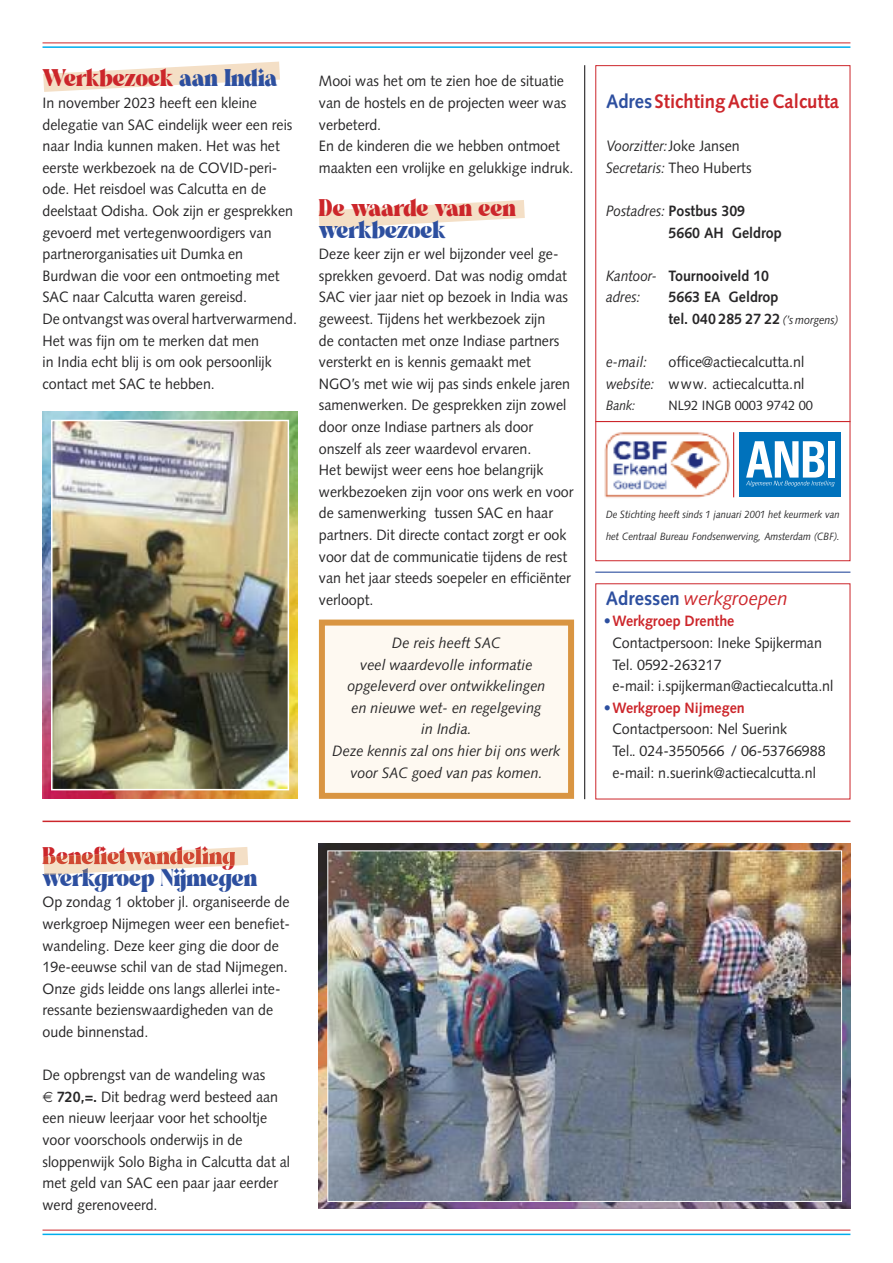
<style>
.page{position:relative;width:893px;height:1263px;background:#fff}
.page>*{position:absolute;margin:0;border:0;box-sizing:border-box;transform-origin:0 0}
.t1{font:24px "Virgina";color:#cc262b}
.t2{font:24px "Virgina";color:#2d4f9f}
.t3{font:700 19.5px "Syntax";color:#cc262b;scale:.95 1}
.t4{font:italic 19.5px "Syntax";color:#cc262b;scale:.95 1}
.t5{font:15px/21.6px "Syntax";color:#272627;scale:.95 1}
.t6{font:italic 15px/21.6px "Syntax";color:#272627;text-align:center;scale:.95 1}
.t7{font:italic 15px/21.6px "Syntax";color:#272627;scale:.9 1}
.t8{font:700 15px/21.6px "Syntax";color:#272627;scale:.95 1}
.t9{font:13.5px "Syntax";color:#272627;scale:.95 1}
.t10{font:italic 13.5px "Syntax";color:#272627;scale:.9 1}
.t11{font:italic 10.5px/21.6px "Syntax";color:#272627;scale:.9 1}
.s1{color:#2d4f9f}
.s2{font-weight:700}
.s3{font-style:normal}
.s4{font-weight:400;font-style:italic}
.s5{font-weight:700;font-style:normal}
.s6{font-weight:400;font-style:italic;font-size:12px}
.s7{font-style:italic}
.s8{font-weight:700;font-style:normal;color:#2d4f9f}
.s9{font-weight:700;color:#2d4f9f}
.s10{font-weight:700;color:#cc262b}
</style>
<div class="page">
<img style="left:43px;top:411px;width:255px;height:388px">
<div style="left:325px;top:626px;width:243px;height:167px;background:#fef9f1"></div>
<div style="left:319px;top:620px;width:255px;height:179px;border:6px solid #d99542"></div>
<svg style="left:319px;top:200px;width:206px;height:29px"></svg>
<img style="left:319px;top:843px;width:531px;height:366px">
<svg style="left:43px;top:62px;width:237px;height:30px"></svg>
<div style="left:595px;top:65px;width:255px;height:496px;border:1px solid #cc262b"></div>
<div style="left:740px;top:433px;width:101px;height:63px;background:#0072bc"></div>
<svg style="left:746px;top:441px;width:89px;height:46px"></svg>
<hr style="left:43px;top:43px;width:807px;height:1px;background:#cc262b">
<hr style="left:43px;top:46px;width:807px;height:2px;background:#00aded">
<img style="left:604px;top:432px;width:126px;height:66px">
<hr style="left:584px;top:65px;width:1px;height:734px;background:#272627">
<hr style="left:595px;top:421px;width:255px;height:1px;background:#cc262b">
<hr style="left:733px;top:432px;width:1px;height:65px;background:#cc262b">
<hr style="left:595px;top:572px;width:255px;height:1px;background:#2d4f9f">
<img style="left:54px;top:423px;width:232px;height:364px">
<div style="left:51px;top:420px;width:238px;height:370px;border:2px solid #fff"></div>
<img style="left:329px;top:852px;width:511px;height:348px">
<hr style="left:43px;top:821px;width:807px;height:1px;background:#cc262b">
<svg style="left:43px;top:847px;width:205px;height:28px"></svg>
<hr style="left:43px;top:1230px;width:807px;height:1px;background:#cc262b">
<hr style="left:43px;top:1233px;width:807px;height:2px;background:#00aded">
<h1 class="t1" style="left:43px;top:64px;width:236px">Werkbezoek <span class="s1">aan India</span></h1>
<p class="t5" style="left:43px;top:93px;width:269px">In november 2023 heeft een kleine delegatie van SAC eindelijk weer een reis naar India kunnen maken. Het was het eerste werkbezoek na de COVID-peri&shy;ode. Het reisdoel was Calcutta en de deelstaat Odisha. Ook zijn er gesprekken gevoerd met vertegenwoordigers van partnerorganisaties uit Dumka en Burdwan die voor een ontmoeting met SAC naar Calcutta waren gereisd.<br>De ontvangst was overal hartverwarmend.<br>Het was fijn om te merken dat men<br>in India echt blij is om ook persoonlijk contact met SAC te hebben.</p>
<p class="t5" style="left:319px;top:72px;width:269px">Mooi was het om te zien hoe de situatie van de hostels en de projecten weer was verbeterd.<br>En de kinderen die we hebben ontmoet maakten een vrolijke en gelukkige indruk.</p>
<h1 class="t1" style="left:319px;top:194px;width:199px">De waarde van een</h1>
<h1 class="t2" style="left:319px;top:215px;width:128px">werkbezoek</h1>
<p class="t5" style="left:319px;top:245px;width:270px">Deze keer zijn er wel bijzonder veel ge&shy;sprekken gevoerd. Dat was nodig omdat SAC vier jaar niet op bezoek in India was geweest. Tijdens het werkbezoek zijn<br>de contacten met onze Indiase partners versterkt en is kennis gemaakt met NGO’s met wie wij pas sinds enkele jaren samenwerken. De gesprekken zijn zowel door onze Indiase partners als door onszelf als zeer waardevol ervaren.<br>Het bewijst weer eens hoe belangrijk werkbezoeken zijn voor ons werk en voor de samenwerking tussen SAC en haar partners. Dit directe contact zorgt er ook voor dat de communicatie tijdens de rest van het jaar steeds soepeler en efficiënter verloopt.</p>
<p class="t6" style="left:333px;top:633px;width:241px">De reis heeft SAC<br>veel waardevolle informatie opgeleverd over ontwikkelingen<br>en nieuwe wet- en regelgeving<br>in India.<br>Deze kennis zal ons hier bij ons werk voor SAC goed van pas komen.</p>
<h1 class="t1" style="left:43px;top:842px;width:194px">Benefietwandeling</h1>
<h1 class="t2" style="left:43px;top:863px;width:216px">werkgroep Nijmegen</h1>
<p class="t5" style="left:43px;top:893px;width:262px">Op zondag 1 oktober jl. organiseerde de werkgroep Nijmegen weer een benefiet&shy;wandeling. Deze keer ging die door de 19e-eeuwse schil van de stad Nijmegen.<br>Onze gids leidde ons langs allerlei inte&shy;ressante bezienswaardigheden van de oude binnenstad.</p>
<p class="t5" style="left:43px;top:1065px;width:236px">De opbrengst van de wandeling was</p>
<p class="t5" style="left:57px;top:1087px;width:234px"><span class="s2">720,=.</span> Dit bedrag werd besteed aan</p>
<p class="t5" style="left:43px;top:1109px;width:238px">een nieuw leerjaar voor het schooltje</p>
<p class="t5" style="left:43px;top:1130px;width:212px">voor voorschools onderwijs in de</p>
<p class="t5" style="left:43px;top:1152px;width:262px">sloppenwijk Solo Bigha in Calcutta dat al</p>
<p class="t5" style="left:43px;top:1173px;width:249px">met geld van SAC een paar jaar eerder</p>
<p class="t5" style="left:43px;top:1195px;width:123px">werd gerenoveerd.</p>
<h2 class="t3" style="left:606px;top:93px;width:247px"><span class="s1">Adres</span> StichtingActie Calcutta</h2>
<p class="t7" style="left:606px;top:137px;width:163px">Voorzitter:<span class="s3">Joke Jansen<br></span>Secretaris: <span class="s3">Theo Huberts</span></p>
<p class="t8" style="left:668px;top:201px;width:121px;text-indent:-62px"><span class="s4">Postadres:</span> Postbus 309<br>5660 AH Geldrop</p>
<p class="t7" style="left:606px;top:266px;width:183px">Kantoor- <span class="s5">Tournooiveld 10 </span>adres:</p>
<p class="t8" style="left:668px;top:288px;width:180px">5663 EA Geldrop<br>tel. 040 285 27 22 <span class="s6">(’s morgens)</span></p>
<p class="t5" style="left:606px;top:353px;width:210px;text-align:right">office@actiecalcutta.nl<br><span class="s7">website:</span> www. actiecalcutta.nl</p>
<p class="t10" style="left:606px;top:400px;width:34px">Bank:</p>
<p class="t9" style="left:668px;top:400px;width:154px">NL92 INGB 0003 9742 00</p>
<p class="t7" style="left:606px;top:353px;width:47px">e-mail:</p>
<p class="t11" style="left:606px;top:505px;width:261px">De Stichting heeft sinds 1 januari 2001 het keurmerk van het Centraal Bureau Fondsenwerving, Amsterdam (CBF).</p>
<h2 class="t4" style="left:606px;top:590px;width:193px"><span class="s8">Adressen</span> werkgroepen</h2>
<p class="t5" style="left:612px;top:612px;width:234px;text-indent:-9px"><span class="s9">•</span><span class="s10">Werkgroep Drenthe<br></span>Contactpersoon: Ineke Spijkerman<br>Tel. 0592-263217<br>e-mail: i.spijkerman@actiecalcutta.nl</p>
<p class="t5" style="left:612px;top:698px;width:226px;text-indent:-9px"><span class="s9">•</span><span class="s10">Werkgroep Nijmegen<br></span>Contactpersoon: Nel Suerink<br>Tel.. 024-3550566 / 06-53766988 e-mail: n.suerink@actiecalcutta.nl</p>
</div>
